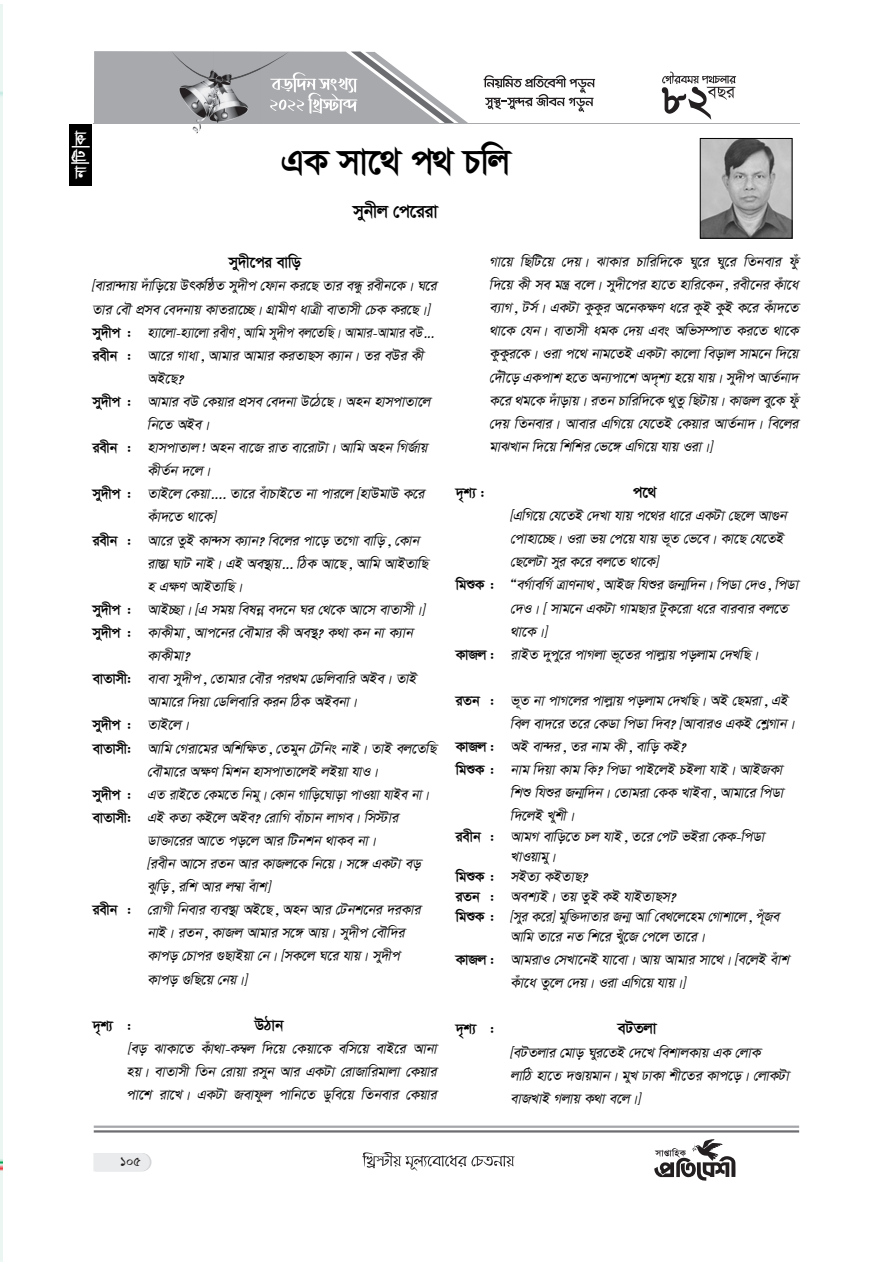
<style>
.page{position:relative;width:893px;height:1263px;background:#fff}
.page>*{position:absolute;margin:0;border:0;box-sizing:border-box;transform-origin:0 0}
.t1{font:700 42px "Sutonny MJ";color:#000}
.t2{font:700 21px "Sutonny MJ";color:#000}
.t3{font:700 18px "Sutonny MJ";color:#000}
.t4{font:700 18px "Sutonny MJ";color:#fff}
.t5{font:italic 16.5px/23.1px "Sutonny MJ";color:#000}
.t6{font:italic 16.5px/20.1px "Sutonny MJ";color:#000;scale:.95 1}
.t7{font:italic 16.5px "Sutonny MJ";color:#000;scale:.9 1}
.t8{font:700 16.5px "Sutonny MJ";color:#000}
.t9{font:15px "Sutonny MJ";color:#231f20}
.s1{font-weight:700;font-style:normal}
.s2{font-weight:400;font-style:italic}
</style>
<div class="page">
<svg style="left:654px;top:1139px;width:82px;height:42px"></svg>
<svg style="left:362px;top:1152px;width:152px;height:19px"></svg>
<hr style="left:94px;top:1130px;width:705px;height:2px;background:#6c6d70">
<hr style="left:94px;top:1125px;width:705px;height:3px;background:#a5a6aa">
<svg style="left:93px;top:1153px;width:58px;height:18px"></svg>
<svg style="left:484px;top:75px;width:111px;height:37px"></svg>
<img style="left:192px;top:124px;width:9px;height:10px">
<svg style="left:662px;top:72px;width:74px;height:48px"></svg>
<hr style="left:93px;top:123px;width:707px;height:1px;background:#a8a9ad">
<svg style="left:94px;top:51px;width:374px;height:72px"></svg>
<img style="left:702px;top:140px;width:88px;height:96px">
<div style="left:700px;top:138px;width:92px;height:100px;border:1px solid #000"></div>
<div style="left:69px;top:124px;width:23px;height:62px;background:#000"></div>
<svg style="left:71px;top:162px;width:18px;height:2px"></svg>
<svg style="left:72px;top:146px;width:18px;height:1px"></svg>
<hr style="left:0;top:5px;width:3px;height:1257px;background:#ebf6f2">
<p class="t4" style="left:71px;top:178px;width:51px;rotate:-90deg">BV WU KV</p>
<p class="t1" style="left:282px;top:138px;width:229px">GK MV‡_ C_ PWJ</p>
<p class="t2" style="left:354px;top:200px;width:85px">MYBXJ †C‡IIV</p>
<p class="t3" style="left:229px;top:253px;width:74px">MY`X‡CI EVWO</p>
<p class="t5" style="left:93px;top:275px;width:346px">[EVIV›`VQ `UVWO‡Q DRKWÚZ MY`XC †DVB KI‡Q ZVI EÜZIEXB‡K| N‡I<br>ZVI †EŠ CÖME †E`BVQ KVZIV‡”Q| MÖVGXY AVÎX EVZVMX †PK KI‡Q|]</p>
<p class="t7" style="left:93px;top:324px;width:381px"><span class="s1">MY`XC :</span> N¨V‡JV-N¨V‡JV IEXY, AVWG MY`XC EJ‡ZWQ| AVGVI-AVGVI ED...</p>
<p class="t5" style="left:148px;top:345px;width:278px;text-indent:-56px"><span class="s1">IEXB :</span> AV‡I MVAV, AVGVI AVGVI KIZVQM K¨VB| ZI EDI KX<br>AB‡Q?</p>
<p class="t5" style="left:148px;top:391px;width:284px;text-indent:-56px"><span class="s1">MY`XC :</span> AVGVI ED †KQVI CÖME †E`BV D‡V‡Q| ANB NVMCVZV‡J<br>WB‡Z ABE|</p>
<p class="t5" style="left:148px;top:437px;width:281px;text-indent:-56px"><span class="s1">IEXB :</span> NVMCVZVJ! ANB EV‡R IVZ EV‡IVUV| AVWG ANB WMR©VQ<br>KXZ©B `‡J|</p>
<p class="t5" style="left:148px;top:483px;width:278px;text-indent:-56px"><span class="s1">MY`XC :</span> ZVB‡J †KQV.... ZV‡I EUVPVB‡Z BV CVI‡J [NVDGVD K‡I<br>KUV`‡Z _V‡K]</p>
<p class="t5" style="left:93px;top:530px;width:329px"><span class="s1">IEXB :</span> AV‡I ZZB KV›`M K¨VB? WE‡JI CV‡O Z‡MV EVWO, †KVB</p>
<p class="t5" style="left:148px;top:553px;width:282px">IV¯ÍV NVU BVB| GB AE¯’VQ... WVK AV‡Q, AVWG AVBZVWQ<br>N GŸY AVBZVWQ|</p>
<p class="t5" style="left:93px;top:599px;width:334px"><span class="s1">MY`XC :</span> AVB”QV| [G MGQ WELBŒE`‡B NI †_‡K AV‡M EVZVMX|]</p>
<p class="t5" style="left:148px;top:622px;width:267px;text-indent:-56px"><span class="s1">MY`XC :</span> KVKXGV, AVC‡BI †EŠGVI KX AE¯’? K_V KB BV K¨VB<br>KVKXGV?</p>
<p class="t5" style="left:93px;top:668px;width:326px;text-align:center"><span class="s1">EVZVMX:</span> EVEV MY`XC, †ZVGVI †EŠI CI_G †WWJEVWI ABE| ZVB<br>AVGV‡I W`QV †WWJEVWI KIB WVK ABEBV|</p>
<p class="t8" style="left:93px;top:716px;width:98px">MY`XC : <span class="s2">ZVB‡J|</span></p>
<p class="t5" style="left:93px;top:737px;width:346px"><span class="s1">EVZVMX:</span> AVWG †MIV‡GI AWKWŸZ, †ZGYB †UWBS BVB| ZVB EJ‡ZWQ</p>
<p class="t5" style="left:148px;top:761px;width:232px">†EŠGV‡I AŸY WGKB NVMCVZV‡JB JBQV HVI|</p>
<p class="t6" style="left:93px;top:785px;width:356px"><span class="s1">MY`XC :</span> GZ IVB‡Z †KG‡Z WBGY| †KVB MVWO‡NVOV CVIQV HVBE BV|</p>
<p class="t5" style="left:93px;top:807px;width:308px"><span class="s1">EVZVMX:</span> GB KZV KB‡J ABE? †IVWM EVUPVB JVME| WM÷VI</p>
<p class="t5" style="left:148px;top:830px;width:230px">WV³V‡II AV‡Z CO‡J AVI WUBKB _VKE BV|</p>
<p class="t5" style="left:148px;top:853px;width:275px">[IEXB AV‡M IZB AVI KVRJ‡K WB‡Q| M‡½ GKUV EO</p>
<p class="t5" style="left:148px;top:876px;width:124px">SZWO, IWK AVI J¤^V EUVK]</p>
<p class="t5" style="left:93px;top:899px;width:330px"><span class="s1">IEXB :</span> †IVMX WBEVI E¨E¯’V AB‡Q, ANB AVI †UBK‡BI `IKVI</p>
<p class="t5" style="left:148px;top:922px;width:259px">BVB| IZB, KVRJ AVGVI M‡½ AVQ| MY`XC †EŠW`I</p>
<p class="t5" style="left:148px;top:945px;width:254px">KVCO †PVCI ¸QVBQV †B| [MK‡J N‡I HVQ| MY`XC<br>KVCO ¸WQ‡Q †BQ|]</p>
<p class="t8" style="left:93px;top:1016px;width:39px">`„K¨ :</p>
<p class="t3" style="left:255px;top:1015px;width:30px">DVVB</p>
<p class="t5" style="left:127px;top:1038px;width:312px;text-align:justify">[EO SVKV‡Z KUV_V-K¤^J W`‡Q †KQV‡K EWM‡Q EVB‡I AVBV NQ| EVZVMX WZB †IVQV IMYB AVI GKUV †IVRVWIGVJV †KQVI CV‡K IV‡L| GKUV REVDZJ CVWB‡Z WZWE‡Q WZBEVI †KQVI</p>
<p class="t5" style="left:490px;top:251px;width:317px">MV‡Q WQWU‡Q †`Q| SVKVI PVWIW`‡K NY‡I NY‡I WZBEVI DZU W`‡Q KX ME GŠ¿E‡J| MY`X‡CI NV‡Z NVWI‡KB, IEX‡BI KUV‡A E¨VM, UM©| GKUV KZKZI A‡BKŸY A‡I KZB KZB K‡I KUV`‡Z _V‡K †HB| EVZVMX AGK †`Q GES AWFM¤ÚVZ KI‡Z _V‡K KZKZI‡K| IIV C‡_ BVG‡ZB GKUV KV‡JV WEOVJ MVG‡B W`‡Q †`UŠ‡O GKCVK N‡Z AB¨CV‡K A`„K¨ N‡Q HVQ| MY`XC AVZ©BV` K‡I _G‡K `UVOVQ| IZB PVWIW`‡K _YZZWQUVQ| KVRJ EY‡K DZU †`Q WZBEVI| AVEVI GWM‡Q †H‡ZB †KQVI AVZ©BV`| WE‡JI GVSLVB W`‡Q WKWKI †F‡½ GWM‡Q HVQ IIV|]</p>
<p class="t8" style="left:456px;top:484px;width:30px">`„K¨ :</p>
<p class="t3" style="left:633px;top:482px;width:24px">C‡_</p>
<p class="t5" style="left:511px;top:505px;width:278px">[GWM‡Q †H‡ZB †`LV HVQ C‡_I AV‡I GKUV †Q‡J AV¸B †CVNV‡”Q| IIV FQ †C‡Q HVQ F~Z †F‡E| KV‡Q †H‡ZB †Q‡JUV MYI K‡I EJ‡Z _V‡K]</p>
<p class="t5" style="left:456px;top:574px;width:345px"><span class="s1">WGÏK :</span> ÒEM©VEWM©ÎVYBV_, AVBR WHÏI RB¥W`B| WCWV †`I, WCWV</p>
<p class="t5" style="left:511px;top:597px;width:279px">†`I| [ MVG‡B GKUV MVGQVI UZK‡IV A‡I EVIEVI EJ‡Z _V‡K|]</p>
<p class="t5" style="left:456px;top:644px;width:304px"><span class="s1">KVRJ :</span> IVBZ `YCY‡I CVMJV F~‡ZI CVJØVQ COJVG †`LWQ|</p>
<p class="t5" style="left:511px;top:690px;width:285px;text-indent:-56px"><span class="s1">IZB :</span> F~Z BV CVM‡JI CVJØVQ COJVG †`LWQ| AB †QGIV, GB<br>WEJ EV`‡I Z‡I †KWV WCWV W`E? [AVEVII GKB †KØMVB|</p>
<p class="t5" style="left:456px;top:736px;width:232px"><span class="s1">KVRJ :</span> AB EV›`I, ZI BVG KX, EVWO KB?</p>
<p class="t5" style="left:511px;top:759px;width:274px;text-align:justify;text-indent:-56px"><span class="s1">WGÏK :</span> BVG W`QV KVG WK? WCWV CVB‡JB PBJV HVB| AVBRKV WKÏ WHÏI RB¥W`B| †ZVGIV †KK LVBEV, AVGV‡I WCWV W`‡JB LYKX|</p>
<p class="t5" style="left:456px;top:825px;width:311px"><span class="s1">IEXB :</span> AVGM EVWO‡Z PJ HVB, Z‡I †CU FBIV †KK-WCWV</p>
<p class="t5" style="left:511px;top:846px;width:47px">LVIQVGY|</p>
<p class="t5" style="left:456px;top:866px;width:134px"><span class="s1">WGÏK :</span> MBZ¨ KBZVQ?</p>
<p class="t5" style="left:456px;top:886px;width:222px"><span class="s1">IZB :</span> AEK¨B| ZQ ZZB KB HVBZVQM?</p>
<p class="t6" style="left:511px;top:907px;width:284px;text-indent:-56px"><span class="s1">WGÏK :</span> [MYI K‡I] GYW³`VZVI RB¥ AVW †E_‡J‡NG †MVKV‡J, C~URE<br>AVWG ZV‡I BZ WK‡I LYU‡R †C‡J ZV‡I|</p>
<p class="t5" style="left:511px;top:949px;width:280px;text-indent:-56px"><span class="s1">KVRJ :</span> AVGIVI †MLV‡BB HV‡EV| AVQ AVGVI MV‡_| [E‡JB EUVK<br>KUV‡A ZZ‡J †`Q| IIV GWM‡Q HVQ|]</p>
<p class="t8" style="left:456px;top:1020px;width:39px">`„K¨ :</p>
<p class="t3" style="left:618px;top:1019px;width:40px">EUZJV</p>
<p class="t5" style="left:511px;top:1041px;width:280px">[EUZJVI †GVO NYI‡ZB †`‡L WEKVJKVQ GK †JVK<br>JVWV NV‡Z `ÐVQGVB| GYL XVKV KX‡ZI KVC‡O| †JVKUV<br>EVRLVB MJVQ K_V E‡J|]</p>
<p class="t9" style="left:121px;top:1153px;width:22px">105</p>
</div>
